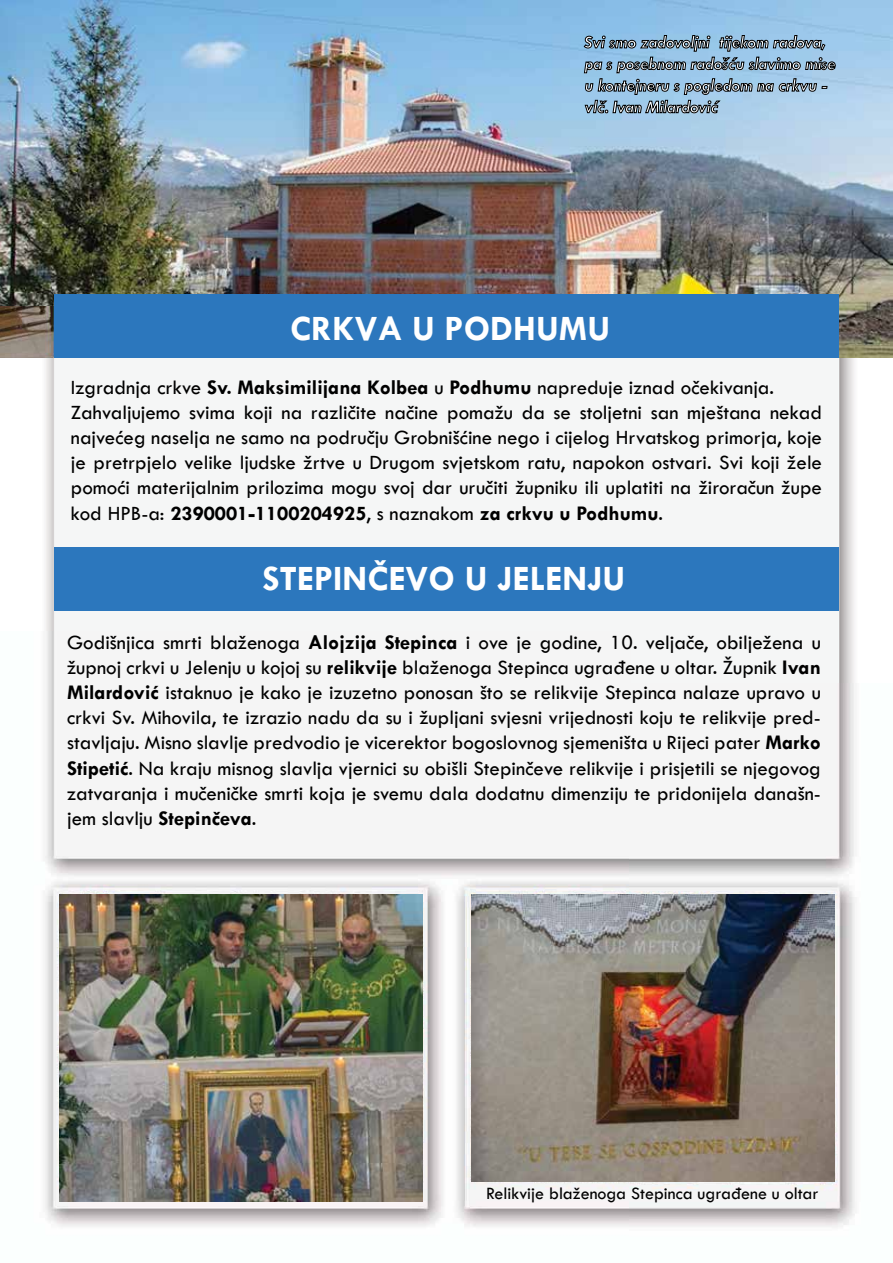
<style>
.page{position:relative;width:893px;height:1263px;background:#fff}
.page>*{position:absolute;margin:0;border:0;box-sizing:border-box;transform-origin:0 0}
.t1{font:700 36px "Tw Cen";color:#fff}
.t2{font:21px/25.2px "Tw Cen";color:#000;text-align:justify}
.t3{font:italic 700 18px/21.6px "Tw Cen";color:#fff}
.t4{font:18px "Tw Cen";color:#000}
.s1{font-weight:700}
</style>
<div class="page">
<img style="left:45px;top:358px;width:810px;height:869px">
<img style="left:0;top:0;width:893px;height:358px">
<div style="left:54px;top:294px;width:785px;height:64px;background:#2c77bd"></div>
<div style="left:54px;top:547px;width:785px;height:64px;background:#2c77bd"></div>
<img style="left:472px;top:895px;width:362px;height:286px">
<svg style="left:584px;top:35px;width:252px;height:78px"></svg>
<img style="left:59px;top:894px;width:364px;height:307px">
<p class="t3" style="left:585px;top:31px;width:253px">Svi smo zadovoljni tijekom radova, pa s posebnom radošću slavimo mise u kontejneru s pogledom na crkvu - vlč. Ivan Milardović</p>
<h1 class="t1" style="left:290px;top:307px;width:322px">CRKVA U PODHUMU</h1>
<p class="t2" style="left:71px;top:374px;width:753px;text-align:left">Izgradnja crkve <span class="s1">Sv. Maksimilijana Kolbea</span> u <span class="s1">Podhumu</span> napreduje iznad očekivanja.<br>Zahvaljujemo svima koji na različite načine pomažu da se stoljetni san mještana nekad najvećeg naselja ne samo na području Grobnišćine nego i cijelog Hrvatskog primorja, koje je pretrpjelo velike ljudske žrtve u Drugom svjetskom ratu, napokon ostvari. Svi koji žele pomoći materijalnim prilozima mogu svoj dar uručiti župniku ili uplatiti na žiroračun župe kod HPB-a: <span class="s1">2390001-1100204925</span>, s naznakom <span class="s1">za crkvu u Podhumu</span>.</p>
<h1 class="t1" style="left:263px;top:557px;width:364px">STEPINČEVO U JELENJU</h1>
<p class="t2" style="left:67px;top:629px;width:755px">Godišnjica smrti blaženoga <span class="s1">Alojzija Stepinca</span> i ove je godine, 10. veljače, obilježena u župnoj crkvi u Jelenju u kojoj su <span class="s1">relikvije</span> blaženoga Stepinca ugrađene u oltar. Župnik <span class="s1">Ivan Milardović</span> istaknuo je kako je izuzetno ponosan što se relikvije Stepinca nalaze upravo u crkvi Sv. Mihovila, te izrazio nadu da su i župljani svjesni vrijednosti koju te relikvije pred&shy;stavljaju. Misno slavlje predvodio je vicerektor bogoslovnog sjemeništa u Rijeci pater <span class="s1">Marko Stipetić</span>. Na kraju misnog slavlja vjernici su obišli Stepinčeve relikvije i prisjetili se njegovog zatvaranja i mučeničke smrti koja je svemu dala dodatnu dimenziju te pridonijela današn&shy;jem slavlju <span class="s1">Stepinčeva</span>.</p>
<p class="t4" style="left:486px;top:1182px;width:334px">Relikvije blaženoga Stepinca ugrađene u oltar</p>
</div>
